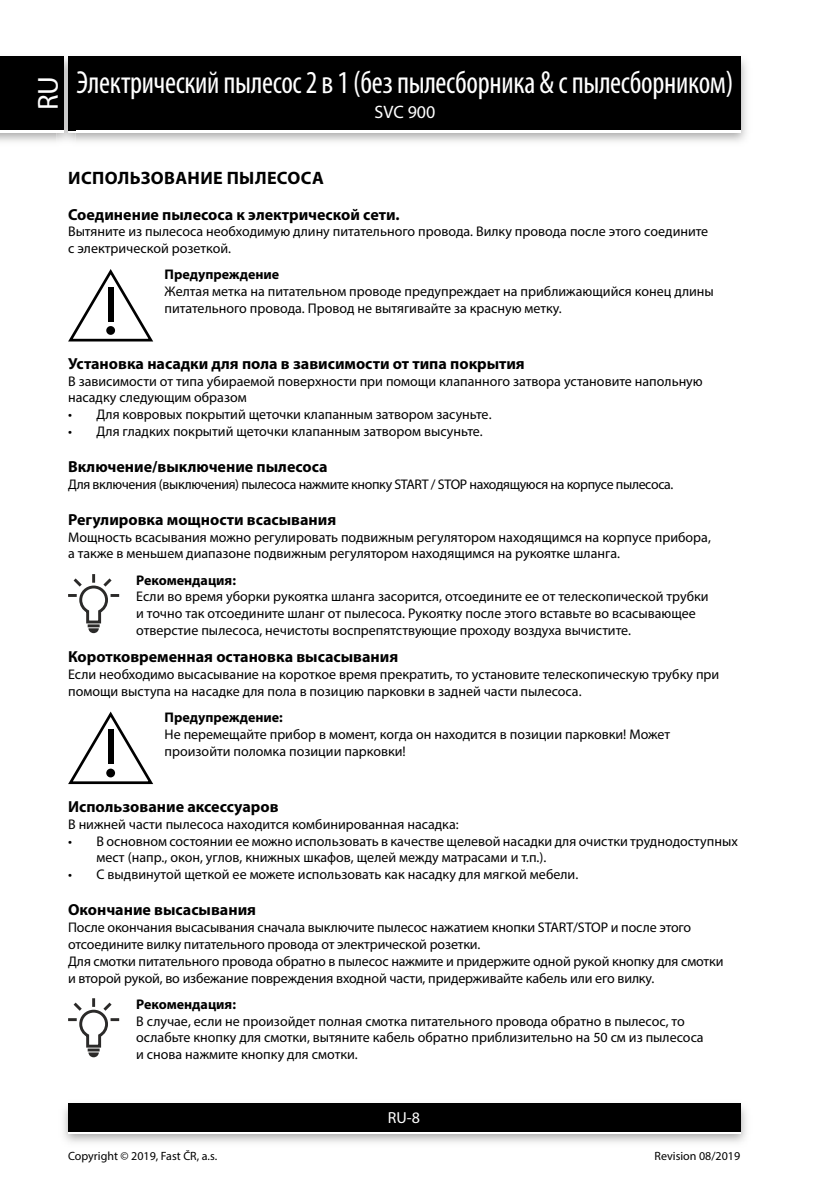
<style>
.page{position:relative;width:840px;height:1191px;background:#fff}
.page>*{position:absolute;margin:0;border:0;box-sizing:border-box;transform-origin:0 0}
.t1{font:condensed 32px "Myriad Pro";letter-spacing:-.01em;color:#fff;scale:.94 1}
.t2{font:29px "Myriad Pro";color:#fff}
.t3{font:700 18px "Myriad Pro";letter-spacing:.02em;color:#000}
.t4{font:18px "Myriad Pro";color:#fff}
.t5{font:700 16px "Myriad Pro";color:#000}
.t6{font:16px "Myriad Pro";color:#fff}
.t7{font:14px/16.8px "Myriad Pro";color:#000}
.t8{font:14px "Myriad Pro";letter-spacing:-.025em;color:#000}
.t9{font:700 14px "Myriad Pro";color:#000}
.t10{font:12px "Myriad Pro";color:#000}
</style>
<div class="page">
<img style="left:0;top:56px;width:747px;height:86px">
<div style="left:68px;top:59px;width:672px;height:74px;background:#fff"></div>
<div style="left:68px;top:57px;width:672px;height:73px;background:#000"></div>
<img style="left:63px;top:1103px;width:684px;height:40px">
<div style="left:68px;top:1106px;width:672px;height:28px;background:linear-gradient(to right,#fff,#fff)"></div>
<div style="left:68px;top:1103px;width:672px;height:28px;background:#000"></div>
<img style="left:57px;top:56px;width:18px;height:86px">
<img style="left:68px;top:130px;width:7px;height:3px">
<svg style="left:68px;top:57px;width:7px;height:2px"></svg>
<img style="left:68px;top:59px;width:7px;height:71px">
<div style="left:0;top:59px;width:64px;height:74px;background:#fff"></div>
<div style="left:0;top:57px;width:64px;height:73px;background:#000"></div>
<svg style="left:68px;top:269px;width:85px;height:72px"></svg>
<div style="left:108px;top:286px;width:5px;height:35px;background:#000"></div>
<div style="left:106px;top:326px;width:9px;height:9px;background:#000;border-radius:50%"></div>
<svg style="left:68px;top:574px;width:51px;height:59px"></svg>
<svg style="left:68px;top:711px;width:85px;height:73px"></svg>
<div style="left:108px;top:729px;width:5px;height:35px;background:#000"></div>
<div style="left:106px;top:768px;width:9px;height:9px;background:#000;border-radius:50%"></div>
<svg style="left:68px;top:998px;width:51px;height:59px"></svg>
<h2 class="t2" style="left:30px;top:110px;width:36px;rotate:-90deg">RU</h2>
<h1 class="t1" style="left:76px;top:63px;width:699px">Электрический пылесос 2 в 1 (без пылесборника &amp; с пылесборником)</h1>
<p class="t4" style="left:374px;top:101px;width:62px">SVC 900</p>
<p class="t3" style="left:68px;top:166px;width:257px">ИСПОЛЬЗОВАНИЕ ПЫЛЕСОСА</p>
<p class="t5" style="left:68px;top:204px;width:333px">Соединение пылесоса к электрической сети.</p>
<p class="t7" style="left:68px;top:223px;width:641px">Вытяните из пылесоса необходимую длину питательного провода. Вилку провода после этого соедините с электрической розеткой.</p>
<p class="t9" style="left:164px;top:266px;width:116px">Предупреждение</p>
<p class="t7" style="left:164px;top:283px;width:550px">Желтая метка на питательном проводе предупреждает на приближающийся конец длины питательного провода. Провод не вытягивайте за красную метку.</p>
<p class="t5" style="left:68px;top:353px;width:458px">Установка насадки для пола в зависимости от типа покрытия</p>
<p class="t7" style="left:68px;top:372px;width:635px">В зависимости от типа убираемой поверхности при помощи клапанного затвора установите напольную насадку следующим образом</p>
<p class="t7" style="left:68px;top:406px;width:425px">• Для ковровых покрытий щеточки клапанным затвором засуньте.</p>
<p class="t7" style="left:68px;top:422px;width:416px">• Для гладких покрытий щеточки клапанным затвором высуньте.</p>
<p class="t5" style="left:68px;top:456px;width:261px">Включение/выключение пылесоса</p>
<p class="t8" style="left:68px;top:475px;width:606px">Для включения (выключения) пылесоса нажмите кнопку START / STOP находящуюся на корпусе пылесоса.</p>
<p class="t5" style="left:68px;top:509px;width:269px">Регулировка мощности всасывания</p>
<p class="t7" style="left:68px;top:528px;width:644px">Мощность всасывания можно регулировать подвижным регулятором находящимся на корпусе прибора, а также в меньшем диапазоне подвижным регулятором находящимся на рукоятке шланга.</p>
<p class="t9" style="left:136px;top:571px;width:101px">Рекомендация:</p>
<p class="t7" style="left:136px;top:588px;width:573px">Если во время уборки рукоятка шланга засорится, отсоедините ее от телескопической трубки и точно так отсоедините шланг от пылесоса. Рукоятку после этого вставьте во всасывающее отверстие пылесоса, нечистоты воспрепятствующие проходу воздуха вычистите.</p>
<p class="t5" style="left:68px;top:646px;width:331px">Коротковременная остановка высасывания</p>
<p class="t7" style="left:68px;top:665px;width:652px">Если необходимо высасывание на короткое время прекратить, то установите телескопическую трубку при помощи выступа на насадке для пола в позицию парковки в задней части пылесоса.</p>
<p class="t9" style="left:164px;top:708px;width:120px">Предупреждение:</p>
<p class="t7" style="left:164px;top:725px;width:507px">Не перемещайте прибор в момент, когда он находится в позиции парковки! Может произойти поломка позиции парковки!</p>
<p class="t5" style="left:68px;top:796px;width:212px">Использование аксессуаров</p>
<p class="t7" style="left:68px;top:815px;width:392px">В нижней части пылесоса находится комбинированная насадка:</p>
<p class="t7" style="left:96px;top:832px;width:642px;text-indent:-28px">• В основном состоянии ее можно использовать в качестве щелевой насадки для очистки труднодоступных мест (напр., окон, углов, книжных шкафов, щелей между матрасами и т.п.).</p>
<p class="t7" style="left:68px;top:866px;width:511px">• С выдвинутой щеткой ее можете использовать как насадку для мягкой мебели.</p>
<p class="t5" style="left:68px;top:899px;width:189px">Окончание высасывания</p>
<p class="t7" style="left:68px;top:918px;width:656px">После окончания высасывания сначала выключите пылесос нажатием кнопки START/STOP и после этого отсоедините вилку питательного провода от электрической розетки.<br>Для смотки питательного провода обратно в пылесос нажмите и придержите одной рукой кнопку для смотки и второй рукой, во избежание повреждения входной части, придерживайте кабель или его вилку.</p>
<p class="t9" style="left:136px;top:995px;width:101px">Рекомендация:</p>
<p class="t7" style="left:136px;top:1012px;width:568px">В случае, если не произойдет полная смотка питательного провода обратно в пылесос, то ослабьте кнопку для смотки, вытяните кабель обратно приблизительно на 50 см из пылесоса и снова нажмите кнопку для смотки.</p>
<p class="t6" style="left:388px;top:1108px;width:34px">RU-8</p>
<p class="t10" style="left:68px;top:1148px;width:150px">Copyright © 2019, Fast ČR, a.s.</p>
<p class="t10" style="left:654px;top:1148px;width:87px">Revision 08/2019</p>
</div>
